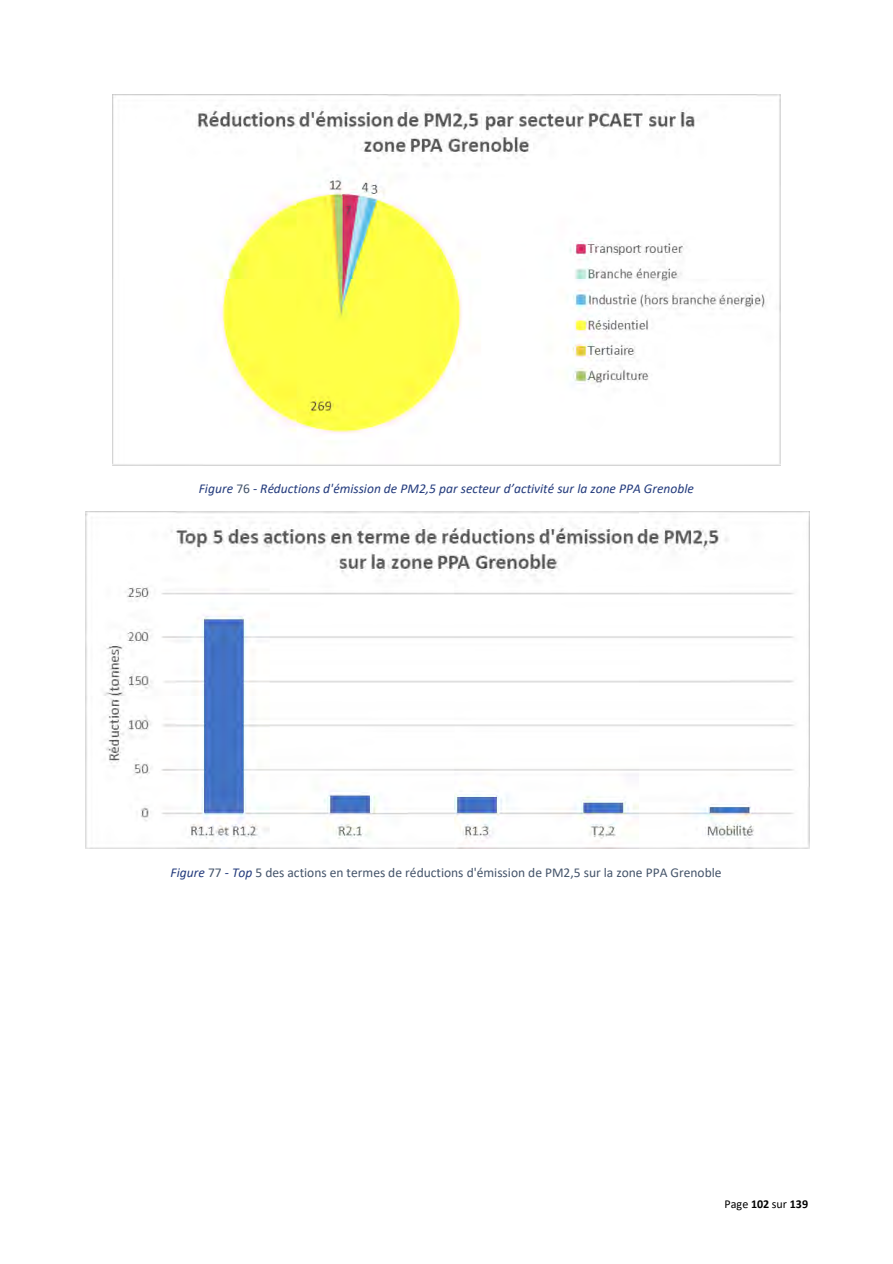
<style>
.page{position:relative;width:893px;height:1264px;background:#fff}
.page>*{position:absolute;margin:0;border:0;box-sizing:border-box;transform-origin:0 0}
.t1{font:13.5px "Calibri";color:#44546a}
.t2{font:italic 13.5px "Calibri";color:#223a7c}
.t3{font:12px "Calibri";color:#000}
.s1{font-style:normal;color:#44546a}
.s2{font-style:italic;color:#223a7c}
.s3{font-weight:700}
</style>
<div class="page">
<img style="left:112px;top:95px;width:668px;height:370px">
<img style="left:85px;top:511px;width:724px;height:337px">
<p class="t2" style="left:199px;top:482px;width:496px">Figure <span class="s1">76</span> - Réductions d'émission de PM2,5 par secteur d’activité sur la zone PPA Grenoble</p>
<p class="t1" style="left:170px;top:866px;width:552px"><span class="s2">Figure</span> 77 <span class="s2">- Top</span> 5 des actions en termes de réductions d'émission de PM2,5 sur la zone PPA Grenoble</p>
<p class="t3" style="left:724px;top:1198px;width:85px">Page <span class="s3">102</span> sur <span class="s3">139</span></p>
</div>
